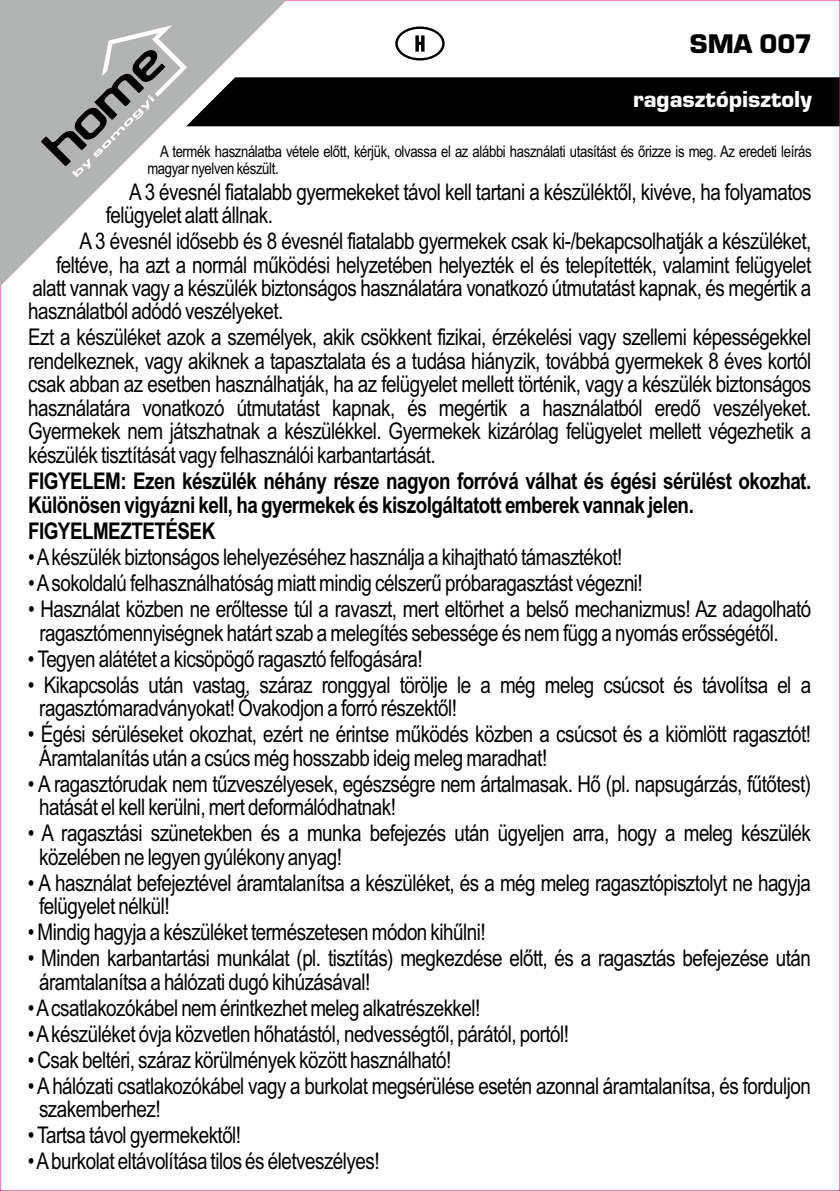
<style>
.page{position:relative;width:840px;height:1191px;background:#fff}
.page>*{position:absolute;margin:0;border:0;box-sizing:border-box;transform-origin:0 0}
.t1{font:28px "Eurostile TEE Blac";color:#000}
.t2{font:24px "Eurostile TEE Blac";color:#fefefe}
.t3{font:23px/23.4px "Arial Narrow";letter-spacing:-.025em;color:#000}
.t4{font:700 23px/23.6px "Arial Narrow";letter-spacing:-.025em;color:#000}
.t5{font:16px/16.4px "Arial Narrow";letter-spacing:-.025em;color:#000}
</style>
<div class="page">
<svg style="left:0;top:0;width:296px;height:297px"></svg>
<svg style="left:41px;top:25px;width:798px;height:152px"></svg>
<p class="t1" style="left:689px;top:32px;width:124px">SMA 007</p>
<p class="t2" style="left:632px;top:89px;width:180px">ragasztópisztoly</p>
<p class="t5" style="left:147px;top:145px;width:665px;text-indent:13px">A termék használatba vétele előtt, kérjük, olvassa el az alábbi használati utasítást és őrizze is meg. Az eredeti leírás magyar nyelven készült.</p>
<p class="t3" style="left:106px;top:182px;width:707px;text-indent:23px">A3 évesnél fiatalabb gyermekeket távol kell tartani a készüléktől, kivéve, ha folyamatos felügyelet alatt állnak.</p>
<p class="t3" style="left:80px;top:231px;width:733px">A 3 évesnél idősebb és 8 évesnél fiatalabb gyermekek csak ki-/bekapcsolhatják a készüléket,</p>
<p class="t3" style="left:56px;top:255px;width:756px">feltéve, ha azt a normál működési helyzetében helyezték el és telepítették, valamint felügyelet</p>
<p class="t3" style="left:33px;top:278px;width:779px">alatt vannak vagy a készülék biztonságos használatára vonatkozó útmutatást kapnak, és megértik a</p>
<p class="t3" style="left:28px;top:302px;width:256px">használatból adódó veszélyeket.</p>
<p class="t3" style="left:28px;top:328px;width:784px;text-align:justify">Ezt a készüléket azok a személyek, akik csökkent fizikai, érzékelési vagy szellemi képességekkel rendelkeznek, vagy akiknek a tapasztalata és a tudása hiányzik, továbbá gyermekek 8 éves kortól csak abban az esetben használhatják, ha az felügyelet mellett történik, vagy a készülék biztonságos használatára vonatkozó útmutatást kapnak, és megértik a használatból eredő veszélyeket.<br>Gyermekek nem játszhatnak a készülékkel. Gyermekek kizárólag felügyelet mellett végezhetik a készülék tisztítását vagy felhasználói karbantartását.</p>
<p class="t4" style="left:28px;top:471px;width:784px">FIGYELEM: Ezen készülék néhány része nagyon forróvá válhat és égési sérülést okozhat.<br>Különösen vigyázni kell, ha gyermekek és kiszolgáltatott emberek vannak jelen.</p>
<p class="t4" style="left:28px;top:521px;width:189px">FIGYELMEZTETÉSEK</p>
<p class="t3" style="left:28px;top:547px;width:595px">• Akészülék biztonságos lehelyezéséhez használja a kihajtható támasztékot!</p>
<p class="t3" style="left:28px;top:573px;width:616px">• Asokoldalú felhasználhatóság miatt mindig célszerű próbaragasztást végezni!</p>
<p class="t3" style="left:39px;top:599px;width:773px;text-indent:-11px">• Használat közben ne erőltesse túl a ravaszt, mert eltörhet a belső mechanizmus! Az adagolható ragasztómennyiségnek határt szab a melegítés sebessége és nem függ a nyomás erősségétől.</p>
<p class="t3" style="left:28px;top:649px;width:396px">• Tegyen alátétet a kicsöpögő ragasztó felfogására!</p>
<p class="t3" style="left:39px;top:675px;width:773px;text-indent:-11px">• Kikapcsolás után vastag, száraz ronggyal törölje le a még meleg csúcsot és távolítsa el a ragasztómaradványokat! Óvakodjon a forró részektől!</p>
<p class="t3" style="left:39px;top:724px;width:773px;text-indent:-11px">• Égési sérüléseket okozhat, ezért ne érintse működés közben a csúcsot és a kiömlött ragasztót!<br>Áramtalanítás után a csúcs még hosszabb ideig meleg maradhat!</p>
<p class="t3" style="left:39px;top:774px;width:773px;text-indent:-11px">• A ragasztórudak nem tűzveszélyesek, egészségre nem ártalmasak. Hő (pl. napsugárzás, fűtőtest) hatását el kell kerülni, mert deformálódhatnak!</p>
<p class="t3" style="left:39px;top:823px;width:773px;text-indent:-11px">• A ragasztási szünetekben és a munka befejezés után ügyeljen arra, hogy a meleg készülék közelében ne legyen gyúlékony anyag!</p>
<p class="t3" style="left:39px;top:873px;width:773px;text-indent:-11px">• A használat befejeztével áramtalanítsa a készüléket, és a még meleg ragasztópisztolyt ne hagyja felügyelet nélkül!</p>
<p class="t3" style="left:28px;top:922px;width:459px">• Mindig hagyja a készüléket természetesen módon kihűlni!</p>
<p class="t3" style="left:39px;top:948px;width:773px;text-indent:-11px">• Minden karbantartási munkálat (pl. tisztítás) megkezdése előtt, és a ragasztás befejezése után áramtalanítsa a hálózati dugó kihúzásával!</p>
<p class="t3" style="left:28px;top:998px;width:454px">• Acsatlakozókábel nem érintkezhet meleg alkatrészekkel!</p>
<p class="t3" style="left:28px;top:1024px;width:542px">• Akészüléket óvja közvetlen hőhatástól, nedvességtől, párától, portól!</p>
<p class="t3" style="left:28px;top:1050px;width:425px">• Csak beltéri, száraz körülmények között használható!</p>
<p class="t3" style="left:39px;top:1076px;width:773px;text-indent:-11px">• Ahálózati csatlakozókábel vagy a burkolat megsérülése esetén azonnal áramtalanítsa, és forduljon szakemberhez!</p>
<p class="t3" style="left:28px;top:1125px;width:215px">• Tartsa távol gyermekektől!</p>
<p class="t3" style="left:28px;top:1151px;width:353px">• Aburkolat eltávolítása tilos és életveszélyes!</p>
</div>
